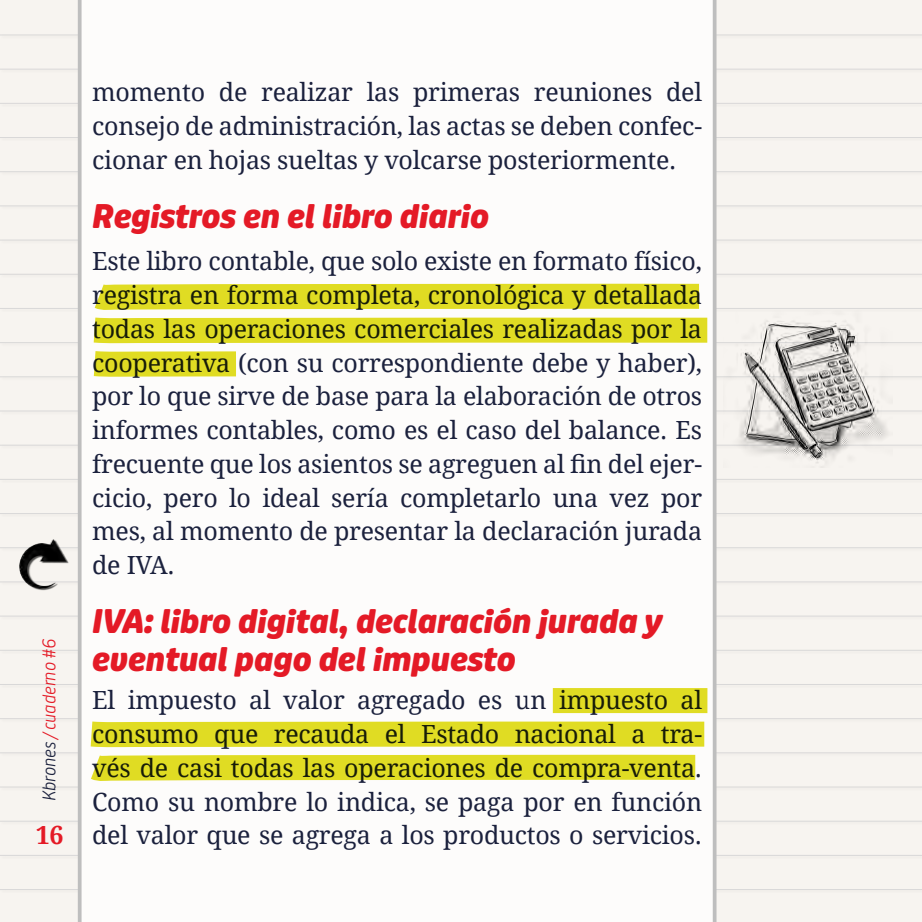
<style>
.page{position:relative;width:922px;height:922px;background:#fff}
.page>*{position:absolute;margin:0;border:0;box-sizing:border-box;transform-origin:0 0}
.subtitulos{font:italic 700 expanded 32.5px/37.5px "Puffin Display Soft";color:#e41a26}
.BASE_TEXTO{font:25px/33.8px "Droid Serif";letter-spacing:-.01em;color:#1b213d;text-align:justify}
.t1{font:700 25px "Droid Serif";color:#e41a26}
.t2{font:italic 300 17.5px "Puffin Display Soft";letter-spacing:-.01em;color:#e41a26}
.s1{color:#1b213d}
</style>
<div class="page">
<div style="left:0;top:0;width:921px;height:921px;background:#f7f4f0"></div>
<div style="left:0;top:204px;width:921px;height:5px;background:#e8e6e4"></div>
<hr style="left:0;top:205px;width:921px;height:1px;background:#d9d8d8">
<div style="left:0;top:272px;width:921px;height:6px;background:#f2efeb"></div>
<hr style="left:0;top:274px;width:921px;height:1px;background:#d9d8d8">
<div style="left:0;top:136px;width:921px;height:5px;background:#f2efeb"></div>
<hr style="left:0;top:137px;width:921px;height:1px;background:#d9d8d8">
<div style="left:0;top:477px;width:921px;height:6px;background:#f3f0ec"></div>
<hr style="left:0;top:479px;width:921px;height:1px;background:#d9d8d8">
<div style="left:0;top:546px;width:921px;height:5px;background:#eceae7"></div>
<hr style="left:0;top:547px;width:921px;height:1px;background:#d9d8d8">
<div style="left:0;top:614px;width:921px;height:5px;background:#000;opacity:.1"></div>
<hr style="left:0;top:615px;width:921px;height:1px;background:#d9d8d8">
<div style="left:0;top:341px;width:921px;height:5px;background:#efece9"></div>
<hr style="left:0;top:342px;width:921px;height:1px;background:#d9d8d8">
<div style="left:0;top:409px;width:921px;height:5px;background:#e6e4e2"></div>
<hr style="left:0;top:410px;width:921px;height:1px;background:#d9d8d8">
<div style="left:0;top:750px;width:921px;height:6px;background:#f2efeb"></div>
<hr style="left:0;top:752px;width:921px;height:1px;background:#d9d8d8">
<div style="left:0;top:819px;width:921px;height:5px;background:#000;opacity:.1"></div>
<hr style="left:0;top:820px;width:921px;height:1px;background:#d9d8d8">
<div style="left:0;top:682px;width:921px;height:6px;background:#000;opacity:.1"></div>
<hr style="left:0;top:683px;width:921px;height:1px;background:#d9d8d8">
<div style="left:0;top:887px;width:921px;height:5px;background:#000;opacity:.1"></div>
<hr style="left:0;top:888px;width:921px;height:1px;background:#d9d8d8">
<div style="left:0;top:67px;width:921px;height:6px;background:#f2efeb"></div>
<hr style="left:0;top:69px;width:921px;height:1px;background:#d9d8d8">
<div style="left:0;top:170px;width:921px;height:5px;background:#edeae7"></div>
<hr style="left:0;top:171px;width:921px;height:1px;background:#d9d8d8">
<div style="left:0;top:238px;width:921px;height:6px;background:#000;opacity:.1"></div>
<hr style="left:0;top:239px;width:921px;height:1px;background:#d9d8d8">
<hr style="left:0;top:308px;width:921px;height:1px;background:#d9d8d8">
<div style="left:0;top:101px;width:921px;height:6px;background:#f2efec"></div>
<hr style="left:0;top:103px;width:921px;height:1px;background:#d9d8d8">
<div style="left:0;top:511px;width:921px;height:6px;background:#f2efeb"></div>
<hr style="left:0;top:513px;width:921px;height:1px;background:#d9d8d8">
<div style="left:0;top:580px;width:921px;height:5px;background:#e8e5e3"></div>
<hr style="left:0;top:581px;width:921px;height:1px;background:#d9d8d8">
<div style="left:0;top:375px;width:921px;height:5px;background:#eae8e5"></div>
<hr style="left:0;top:376px;width:921px;height:1px;background:#d9d8d8">
<div style="left:0;top:443px;width:921px;height:5px;background:#000;opacity:.1"></div>
<hr style="left:0;top:444px;width:921px;height:1px;background:#d9d8d8">
<div style="left:0;top:716px;width:921px;height:6px;background:#f2efeb"></div>
<hr style="left:0;top:718px;width:921px;height:1px;background:#d9d8d8">
<div style="left:0;top:785px;width:921px;height:5px;background:#e6e4e2"></div>
<hr style="left:0;top:786px;width:921px;height:1px;background:#d9d8d8">
<div style="left:0;top:853px;width:921px;height:5px;background:#000;opacity:.1"></div>
<hr style="left:0;top:854px;width:921px;height:1px;background:#d9d8d8">
<div style="left:0;top:648px;width:921px;height:5px;background:#000;opacity:.1"></div>
<hr style="left:0;top:649px;width:921px;height:1px;background:#d9d8d8">
<div style="left:0;top:33px;width:921px;height:6px;background:#f2efeb"></div>
<hr style="left:0;top:35px;width:921px;height:1px;background:#d9d8d8">
<div style="left:78px;top:0;width:638px;height:921px;background:#fdfcfb"></div>
<img style="left:17px;top:539px;width:52px;height:51px">
<img style="left:723px;top:321px;width:169px;height:142px">
<svg style="left:91px;top:281px;width:618px;height:98px"></svg>
<svg style="left:88px;top:685px;width:621px;height:98px"></svg>
<p class="t2" style="left:39px;top:801px;width:164px;rotate:-90deg"><span class="s1">Kbrones</span> / cuaderno #6</p>
<p class="t1" style="left:36px;top:817px;width:29px">16</p>
<p class="BASE_TEXTO" style="left:92px;top:75px;width:611px">momento de realizar las primeras reuniones del consejo de administración, las actas se deben confec&shy;cionar en hojas sueltas y volcarse posteriormente.</p>
<p class="subtitulos" style="left:92px;top:198px;width:398px">Registros en el libro diario</p>
<p class="BASE_TEXTO" style="left:92px;top:244px;width:611px">Este libro contable, que solo existe en formato físico, registra en forma completa, cronológica y detallada todas las operaciones comerciales realizadas por la cooperativa (con su correspondiente debe y haber), por lo que sirve de base para la elaboración de otros informes contables, como es el caso del balance. Es frecuente que los asientos se agreguen al fin del ejer&shy;cicio, pero lo ideal sería completarlo una vez por mes, al momento de presentar la declaración jurada de IVA.</p>
<p class="subtitulos" style="left:92px;top:603px;width:572px">IVA: libro digital, declaración jurada y eventual pago del impuesto</p>
<p class="BASE_TEXTO" style="left:92px;top:682px;width:611px">El impuesto al valor agregado es un impuesto al consumo que recauda el Estado nacional a tra&shy;vés de casi todas las operaciones de compra-venta.<br>Como su nombre lo indica, se paga por en función del valor que se agrega a los productos o servicios.</p>
</div>
